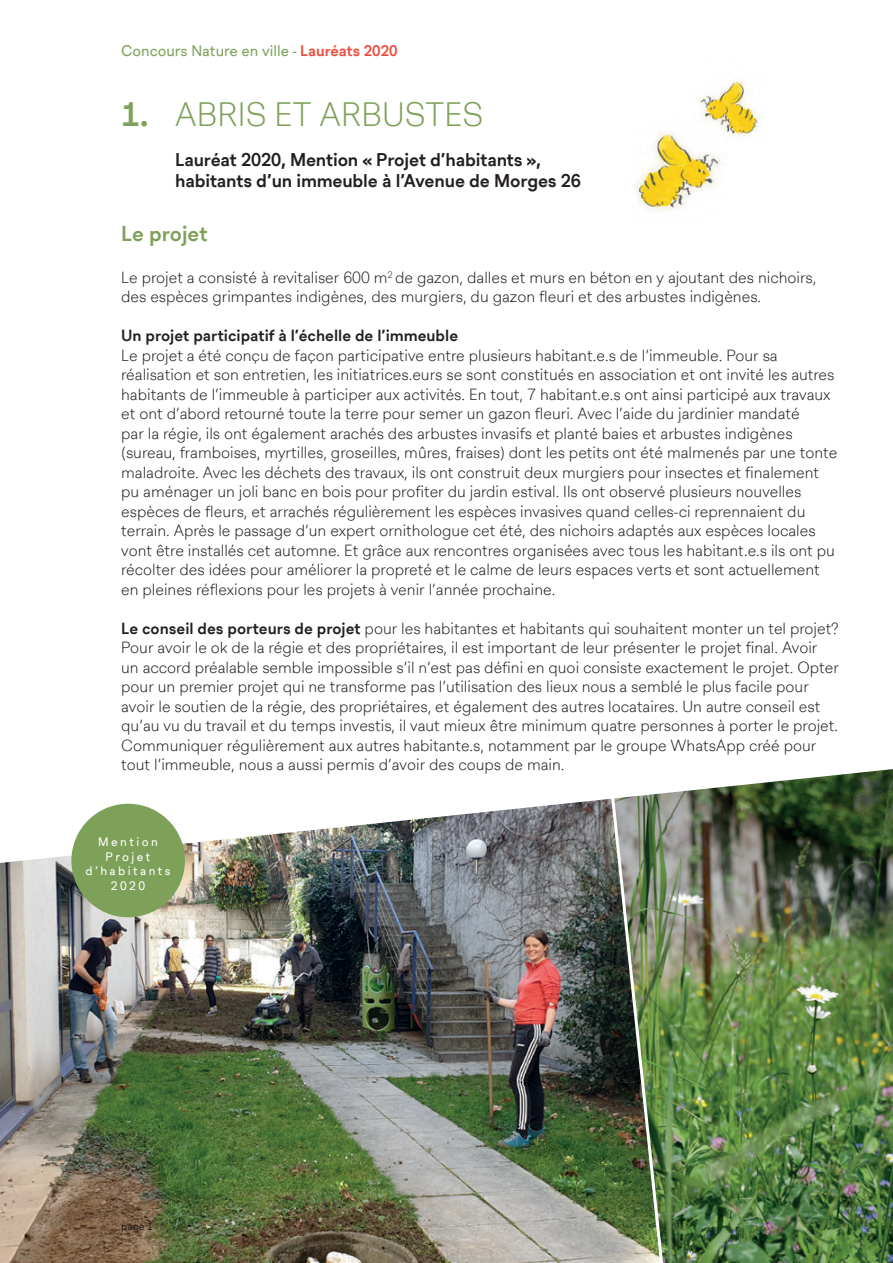
<style>
.page{position:relative;width:893px;height:1263px;background:#fff}
.page>*{position:absolute;margin:0;border:0;box-sizing:border-box;transform-origin:0 0}
.t1{font:300 33px "Lausanne";letter-spacing:.005em;color:#7ea159}
.t2{font:700 21px "Lausanne";color:#7ea159}
.t3{font:700 18px/20.2px "Lausanne";letter-spacing:-.01em;color:#231f20}
.t4{font:300 15.75px/19.5px "Lausanne";color:#231f20}
.t5{font:700 15.75px "Lausanne";color:#231f20}
.t6{font:15px "Lausanne";color:#7ea159}
.t7{font:12px/14.4px "Lausanne";letter-spacing:.2em;color:#fff;text-align:center}
.t8{font:10.5px "Lausanne";color:#231f20}
.s1{font-weight:700;color:#ec4c3d}
.s2{font-weight:700}
</style>
<div class="page">
<img style="left:0;top:799px;width:609px;height:464px">
<img style="left:609px;top:769px;width:284px;height:494px">
<img style="left:636px;top:131px;width:86px;height:80px">
<img style="left:699px;top:80px;width:60px;height:57px">
<img style="left:694px;top:103px;width:34px;height:41px">
<div style="left:71px;top:804px;width:114px;height:113px;background:#7ea159;border-radius:50%"></div>
<p class="t6" style="left:121px;top:40px;width:278px">Concours Nature en ville - <span class="s1">Lauréats 2020</span></p>
<h1 class="t1" style="left:121px;top:90px;width:364px"><span class="s2">1.</span> ABRIS ET ARBUSTES</h1>
<p class="t3" style="left:175px;top:151px;width:407px">Lauréat 2020, Mention « Projet d’habitants », habitants d’un immeuble à l’Avenue de Morges 26</p>
<h2 class="t2" style="left:121px;top:218px;width:88px">Le projet</h2>
<p class="t4" style="left:121px;top:268px;width:697px">Le projet a consisté à revitaliser 600 m<sup>2</sup> de gazon, dalles et murs en béton en y ajoutant des nichoirs, des espèces grimpantes indigènes, des murgiers, du gazon fleuri et des arbustes indigènes.</p>
<p class="t5" style="left:121px;top:324px;width:338px">Un projet participatif à l’échelle de l’immeuble</p>
<p class="t4" style="left:121px;top:346px;width:718px">Le projet a été conçu de façon participative entre plusieurs habitant.e.s de l’immeuble. Pour sa réalisation et son entretien, les initiatrices.eurs se sont constitués en association et ont invité les autres habitants de l’immeuble à participer aux activités. En tout, 7 habitant.e.s ont ainsi participé aux travaux et ont d’abord retourné toute la terre pour semer un gazon fleuri. Avec l’aide du jardinier mandaté<br>par la régie, ils ont également arachés des arbustes invasifs et planté baies et arbustes indigènes (sureau, framboises, myrtilles, groseilles, mûres, fraises) dont les petits ont été malmenés par une tonte maladroite. Avec les déchets des travaux, ils ont construit deux murgiers pour insectes et finalement pu aménager un joli banc en bois pour profiter du jardin estival. Ils ont observé plusieurs nouvelles espèces de fleurs, et arrachés régulièrement les espèces invasives quand celles-ci reprennaient du terrain. Après le passage d’un expert ornithologue cet été, des nichoirs adaptés aux espèces locales vont être installés cet automne. Et grâce aux rencontres organisées avec tous les habitant.e.s ils ont pu récolter des idées pour améliorer la propreté et le calme de leurs espaces verts et sont actuellement en pleines réflexions pour les projets à venir l’année prochaine.</p>
<p class="t4" style="left:121px;top:619px;width:719px"><span class="s2">Le conseil des porteurs de projet</span> pour les habitantes et habitants qui souhaitent monter un tel projet?<br>Pour avoir le ok de la régie et des propriétaires, il est important de leur présenter le projet final. Avoir<br>un accord préalable semble impossible s’il n’est pas défini en quoi consiste exactement le projet. Opter pour un premier projet qui ne transforme pas l’utilisation des lieux nous a semblé le plus facile pour avoir le soutien de la régie, des propriétaires, et également des autres locataires. Un autre conseil est qu’au vu du travail et du temps investis, il vaut mieux être minimum quatre personnes à porter le projet.<br>Communiquer régulièrement aux autres habitante.s, notamment par le groupe WhatsApp créé pour tout l’immeuble, nous a aussi permis d’avoir des coups de main.</p>
<p class="t7" style="left:85px;top:835px;width:87px">Mention<br>Projet d’habitants<br>2020</p>
<p class="t8" style="left:121px;top:1219px;width:33px">page 1</p>
</div>
